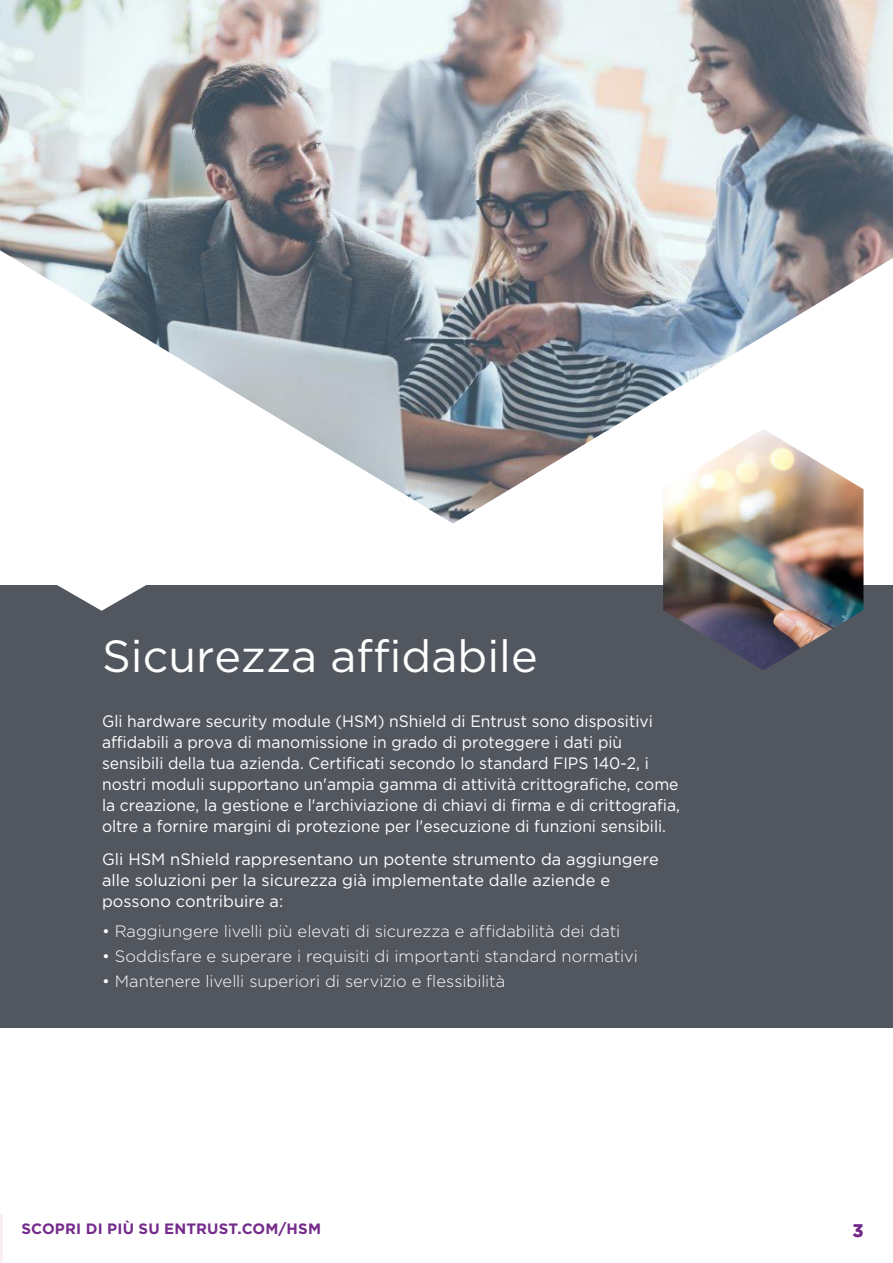
<style>
.page{position:relative;width:893px;height:1263px;background:#fff}
.page>*{position:absolute;margin:0;border:0;box-sizing:border-box;transform-origin:0 0}
.PAge_Title{font:45px "Gotham";color:#fff}
.t1{font:700 18px "Gotham";color:#742b8b}
._4_Body_Text{font:16.5px/21px "Gotham";color:#fff;scale:.95 1}
.t2{font:300 16.5px "Gotham";color:#fff}
._4_Body_Text-2{font:16.5px/21px "Gotham";color:#fff}
.t3{font:700 15px "Gotham";letter-spacing:.015em;color:#742b8b}
</style>
<div class="page">
<div style="left:0;top:585px;width:893px;height:442px;background:#52575f"></div>
<svg style="left:57px;top:585px;width:89px;height:26px"></svg>
<img style="left:0;top:0;width:893px;height:524px">
<img style="left:663px;top:429px;width:200px;height:241px">
<svg style="left:0;top:1214px;width:2px;height:49px"></svg>
<p class="PAge_Title" style="left:102px;top:628px;width:437px">Sicurezza affidabile</p>
<p class="_4_Body_Text" style="left:102px;top:710px;width:610px">Gli hardware security module (HSM) nShield di Entrust sono dispositivi affidabili a prova di manomissione in grado di proteggere i dati più sensibili della tua azienda. Certificati secondo lo standard FIPS 140-2, i nostri moduli supportano un'ampia gamma di attività crittografiche, come la creazione, la gestione e l'archiviazione di chiavi di firma e di crittografia, oltre a fornire margini di protezione per l'esecuzione di funzioni sensibili.</p>
<p class="_4_Body_Text-2" style="left:102px;top:849px;width:558px">Gli HSM nShield rappresentano un potente strumento da aggiungere alle soluzioni per la sicurezza già implementate dalle aziende e possono contribuire a:</p>
<p class="t2" style="left:102px;top:921px;width:520px">• Raggiungere livelli più elevati di sicurezza e affidabilità dei dati</p>
<p class="t2" style="left:102px;top:946px;width:537px">• Soddisfare e superare i requisiti di importanti standard normativi</p>
<p class="t2" style="left:102px;top:971px;width:405px">• Mantenere livelli superiori di servizio e flessibilità</p>
<p class="t3" style="left:22px;top:1219px;width:301px">SCOPRI DI PIÙ SU ENTRUST.COM/HSM</p>
<p class="t1" style="left:852px;top:1218px;width:13px">3</p>
</div>
